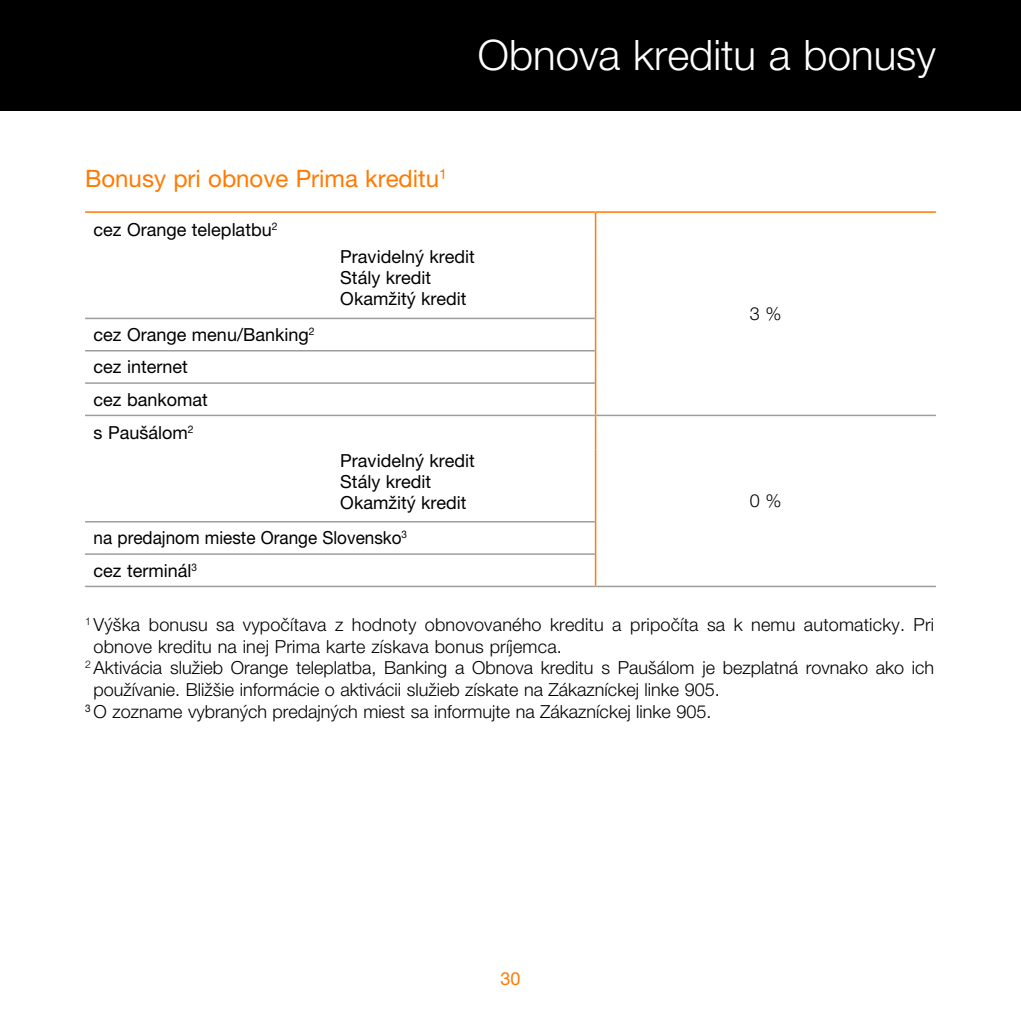
<style>
.page{position:relative;width:1021px;height:1021px;background:#fff}
.page>*{position:absolute;margin:0;border:0;box-sizing:border-box;transform-origin:0 0}
.t1{font:300 42px "Helvetica Neue LT Pro";color:#fff}
.t2{font:24px "Helvetica Neue LT Pro";color:#ff7a00}
.t3{font:300 18px "Helvetica Neue LT Pro";color:#000}
.t4{font:18px/21px "Helvetica Neue LT Pro";color:#000}
.t5{font:18px/32.4px "Helvetica Neue LT Pro";color:#000;scale:.95 1}
.t6{font:18px "Helvetica Neue LT Pro";color:#ff7a00}
</style>
<div class="page">
<div style="left:0;top:0;width:1020px;height:111px;background:#000"></div>
<hr style="left:85px;top:211px;width:510px;height:2px;background:#ff7a00">
<hr style="left:595px;top:211px;width:340px;height:2px;background:#ff7a00">
<hr style="left:595px;top:213px;width:1px;height:33px;background:#ff7a00">
<hr style="left:595px;top:246px;width:1px;height:72px;background:#ff7a00">
<hr style="left:595px;top:318px;width:1px;height:33px;background:#ff7a00">
<hr style="left:595px;top:351px;width:1px;height:32px;background:#ff7a00">
<hr style="left:595px;top:383px;width:1px;height:31px;background:#ff7a00">
<hr style="left:595px;top:416px;width:1px;height:33px;background:#ff7a00">
<hr style="left:595px;top:449px;width:1px;height:73px;background:#ff7a00">
<hr style="left:595px;top:522px;width:1px;height:32px;background:#ff7a00">
<hr style="left:595px;top:554px;width:1px;height:31px;background:#ff7a00">
<hr style="left:85px;top:318px;width:510px;height:1px;background:#9d9d9c">
<hr style="left:85px;top:350px;width:510px;height:1px;background:#9d9d9c">
<hr style="left:85px;top:382px;width:510px;height:2px;background:#9d9d9c">
<hr style="left:85px;top:414px;width:510px;height:2px;background:#9d9d9c">
<hr style="left:595px;top:414px;width:340px;height:2px;background:#9d9d9c">
<hr style="left:85px;top:521px;width:510px;height:1px;background:#9d9d9c">
<hr style="left:85px;top:553px;width:510px;height:2px;background:#9d9d9c">
<hr style="left:85px;top:585px;width:510px;height:2px;background:#9d9d9c">
<hr style="left:595px;top:585px;width:340px;height:2px;background:#9d9d9c">
<h1 class="t1" style="left:478px;top:30px;width:459px">Obnova kreditu a bonusy</h1>
<h2 class="t2" style="left:85px;top:164px;width:363px">Bonusy pri obnove Prima kreditu<sup>1</sup></h2>
<p class="t4" style="left:94px;top:218px;width:185px">cez Orange teleplatbu<sup>2</sup></p>
<p class="t4" style="left:94px;top:318px;width:222px;line-height:32.7px">cez Orange menu/Banking<sup>2 </sup>cez internet<br>cez bankomat<br>s Paušálom<sup>2</sup></p>
<p class="t4" style="left:340px;top:246px;width:136px">Pravidelný kredit<br>Stály kredit<br>Okamžitý kredit</p>
<p class="t4" style="left:340px;top:449px;width:136px">Pravidelný kredit<br>Stály kredit<br>Okamžitý kredit</p>
<p class="t5" style="left:94px;top:521px;width:331px">na predajnom mieste Orange Slovensko<sup>3 </sup>cez terminál<sup>3</sup></p>
<p class="t3" style="left:750px;top:303px;width:33px">3 %</p>
<p class="t3" style="left:750px;top:490px;width:33px">0 %</p>
<p class="t3" style="left:85px;top:613px;width:850px"><sup>1</sup> Výška bonusu sa vypočítava z hodnoty obnovovaného kreditu a pripočíta sa k nemu automaticky. Pri</p>
<p class="t3" style="left:94px;top:635px;width:470px">obnove kreditu na inej Prima karte získava bonus príjemca.</p>
<p class="t3" style="left:85px;top:657px;width:850px"><sup>2</sup> Aktivácia služieb Orange teleplatba, Banking a Obnova kreditu s Paušálom je bezplatná rovnako ako ich</p>
<p class="t3" style="left:94px;top:678px;width:627px">používanie. Bližšie informácie o aktivácii služieb získate na Zákazníckej linke 905.</p>
<p class="t3" style="left:85px;top:700px;width:628px"><sup>3</sup> O zozname vybraných predajných miest sa informujte na Zákazníckej linke 905.</p>
<p class="t6" style="left:500px;top:967px;width:22px">30</p>
</div>
